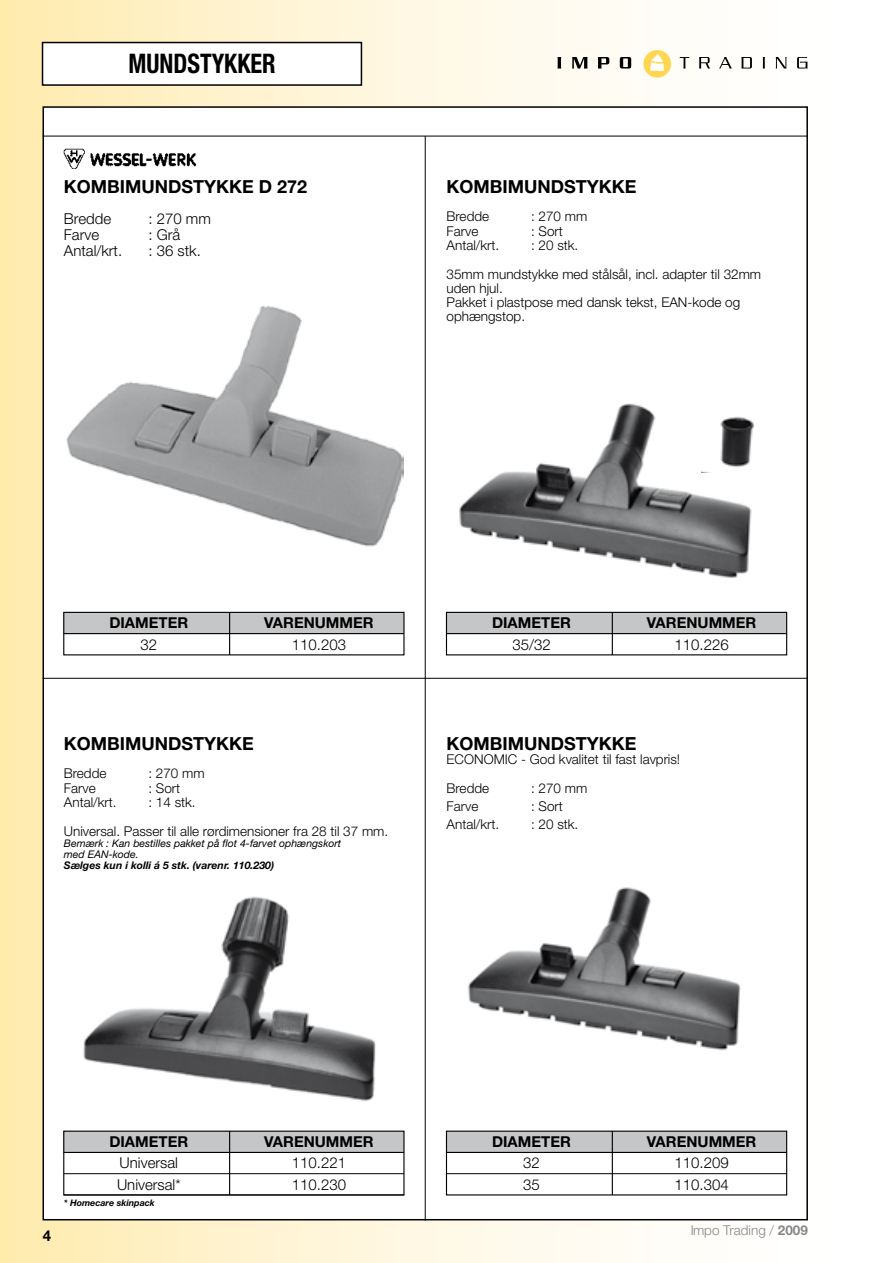
<style>
.page{position:relative;width:893px;height:1263px;background:#fff}
.page>*{position:absolute;margin:0;border:0;box-sizing:border-box;transform-origin:0 0}
.t1{font:700 condensed 27px "Helvetica Neue";color:#000;scale:.9 1}
.t2{font:700 18px "Helvetica Neue";color:#000}
.t3{font:300 15px "Helvetica Neue";color:#000}
.t4{font:700 15px "Helvetica Neue";color:#000}
.t5{font:300 13.5px/14.2px "Helvetica Neue";color:#000}
.t6{font:300 13.5px "Helvetica Neue";color:#87888a}
.t7{font:italic 10.5px/11.1px "Helvetica Neue";color:#000}
.t8{font:italic 700 10.5px "Helvetica Neue";color:#000}
.t9{font:italic 700 9px "Helvetica Neue";color:#000}
.s1{font-weight:700}
</style>
<div class="page">
<div style="left:0;top:0;width:893px;height:1263px;background:linear-gradient(to right,#f8e7b2,#fdffff)"></div>
<div style="left:43px;top:43px;width:318px;height:42px;background:#fff"></div>
<div style="left:42px;top:42px;width:320px;height:44px;border:2px solid #000"></div>
<div style="left:43px;top:107px;width:764px;height:1113px;background:#fff"></div>
<hr style="left:43px;top:136px;width:765px;height:1px;background:#000">
<hr style="left:425px;top:136px;width:1px;height:1084px;background:#000">
<svg style="left:557px;top:57px;width:4px;height:12px"></svg>
<svg style="left:572px;top:57px;width:16px;height:12px"></svg>
<svg style="left:598px;top:57px;width:11px;height:12px"></svg>
<svg style="left:620px;top:57px;width:11px;height:12px"></svg>
<svg style="left:680px;top:57px;width:9px;height:12px"></svg>
<svg style="left:699px;top:57px;width:11px;height:12px"></svg>
<svg style="left:719px;top:57px;width:13px;height:12px"></svg>
<svg style="left:741px;top:57px;width:11px;height:12px"></svg>
<svg style="left:763px;top:57px;width:2px;height:12px"></svg>
<svg style="left:776px;top:57px;width:11px;height:12px"></svg>
<svg style="left:797px;top:57px;width:10px;height:12px"></svg>
<div style="left:643px;top:50px;width:28px;height:28px;background:#ffd64f;border-radius:50%"></div>
<svg style="left:650px;top:54px;width:14px;height:17px"></svg>
<hr style="left:892px;top:0;width:1px;height:1263px;background:#fff">
<img style="left:83px;top:896px;width:293px;height:206px">
<img style="left:64px;top:149px;width:131px;height:20px">
<img style="left:66px;top:306px;width:338px;height:241px">
<img style="left:459px;top:403px;width:293px;height:175px">
<img style="left:702px;top:404px;width:52px;height:68px">
<img style="left:468px;top:887px;width:273px;height:164px">
<hr style="left:43px;top:678px;width:765px;height:1px;background:#000">
<div style="left:64px;top:612px;width:340px;height:22px;background:#c5c6c8"></div>
<div style="left:63px;top:612px;width:342px;height:43px;border:1px solid #000"></div>
<hr style="left:64px;top:633px;width:340px;height:1px;background:#000">
<hr style="left:229px;top:612px;width:1px;height:43px;background:#000">
<div style="left:446px;top:612px;width:341px;height:22px;background:#c5c6c8"></div>
<div style="left:446px;top:612px;width:341px;height:43px;border:1px solid #000"></div>
<hr style="left:446px;top:633px;width:341px;height:1px;background:#000">
<hr style="left:612px;top:612px;width:1px;height:43px;background:#000">
<div style="left:64px;top:1131px;width:340px;height:21px;background:#c5c6c8"></div>
<div style="left:63px;top:1130px;width:342px;height:65px;border:1px solid #000"></div>
<hr style="left:64px;top:1152px;width:340px;height:1px;background:#000">
<hr style="left:64px;top:1173px;width:340px;height:1px;background:#000">
<hr style="left:64px;top:1195px;width:340px;height:1px;background:#000">
<hr style="left:229px;top:1131px;width:1px;height:64px;background:#000">
<div style="left:446px;top:1131px;width:341px;height:21px;background:#c5c6c8"></div>
<div style="left:446px;top:1130px;width:341px;height:65px;border:1px solid #000"></div>
<hr style="left:446px;top:1152px;width:341px;height:1px;background:#000">
<hr style="left:446px;top:1173px;width:341px;height:1px;background:#000">
<hr style="left:612px;top:1131px;width:1px;height:64px;background:#000">
<h1 class="t1" style="left:128px;top:47px;width:165px">MUNDSTYKKER</h1>
<h2 class="t2" style="left:64px;top:175px;width:245px">KOMBIMUNDSTYKKE D 272</h2>
<p class="t3" style="left:64px;top:210px;width:49px">Bredde</p>
<p class="t3" style="left:148px;top:210px;width:64px">: 270 mm</p>
<p class="t3" style="left:64px;top:226px;width:37px">Farve</p>
<p class="t3" style="left:148px;top:226px;width:33px">: Grå</p>
<p class="t3" style="left:64px;top:242px;width:60px">Antal/krt.</p>
<p class="t3" style="left:148px;top:242px;width:54px">: 36 stk.</p>
<h2 class="t2" style="left:447px;top:175px;width:191px">KOMBIMUNDSTYKKE</h2>
<p class="t5" style="left:447px;top:209px;width:44px">Bredde</p>
<p class="t5" style="left:531px;top:209px;width:58px">: 270 mm</p>
<p class="t5" style="left:447px;top:223px;width:33px">Farve</p>
<p class="t5" style="left:531px;top:223px;width:33px">: Sort</p>
<p class="t5" style="left:447px;top:238px;width:54px">Antal/krt.</p>
<p class="t5" style="left:531px;top:238px;width:49px">: 20 stk.</p>
<p class="t5" style="left:447px;top:266px;width:316px">35mm mundstykke med stålsål, incl. adapter til 32mm uden hjul.<br>Pakket i plastpose med dansk tekst, EAN-kode og ophængstop.</p>
<p class="t4" style="left:109px;top:614px;width:80px">DIAMETER</p>
<p class="t4" style="left:264px;top:614px;width:111px">VARENUMMER</p>
<p class="t4" style="left:492px;top:614px;width:80px">DIAMETER</p>
<p class="t4" style="left:647px;top:614px;width:111px">VARENUMMER</p>
<p class="t3" style="left:140px;top:635px;width:18px">32</p>
<p class="t3" style="left:292px;top:635px;width:56px">110.203</p>
<p class="t3" style="left:512px;top:635px;width:40px">35/32</p>
<p class="t3" style="left:674px;top:635px;width:56px">110.226</p>
<h2 class="t2" style="left:64px;top:732px;width:191px">KOMBIMUNDSTYKKE</h2>
<p class="t5" style="left:64px;top:766px;width:44px">Bredde</p>
<p class="t5" style="left:148px;top:766px;width:58px">: 270 mm</p>
<p class="t5" style="left:64px;top:780px;width:33px">Farve</p>
<p class="t5" style="left:148px;top:780px;width:33px">: Sort</p>
<p class="t5" style="left:64px;top:795px;width:54px">Antal/krt.</p>
<p class="t5" style="left:148px;top:795px;width:49px">: 14 stk.</p>
<p class="t5" style="left:64px;top:823px;width:326px">Universal. Passer til alle rørdimensioner fra 28 til 37 mm.</p>
<p class="t7" style="left:64px;top:837px;width:279px">Bemærk : Kan bestilles pakket på flot 4-farvet ophængskort med EAN-kode.</p>
<p class="t8" style="left:64px;top:859px;width:212px">Sælges kun i kolli á 5 stk. (varenr. 110.230)</p>
<h2 class="t2" style="left:447px;top:732px;width:191px">KOMBIMUNDSTYKKE</h2>
<p class="t5" style="left:447px;top:745px;width:235px;line-height:28.8px">ECONOMIC - God kvalitet til fast lavpris!<br>Bredde</p>
<p class="t5" style="left:531px;top:781px;width:58px">: 270 mm</p>
<p class="t5" style="left:447px;top:799px;width:33px">Farve</p>
<p class="t5" style="left:531px;top:799px;width:33px">: Sort</p>
<p class="t5" style="left:447px;top:817px;width:54px">Antal/krt.</p>
<p class="t5" style="left:531px;top:817px;width:49px">: 20 stk.</p>
<p class="t4" style="left:43px;top:1226px;width:10px">4</p>
<p class="t4" style="left:109px;top:1132px;width:80px">DIAMETER</p>
<p class="t4" style="left:264px;top:1132px;width:111px">VARENUMMER</p>
<p class="t3" style="left:120px;top:1154px;width:60px">Universal</p>
<p class="t3" style="left:292px;top:1154px;width:56px">110.221</p>
<p class="t3" style="left:117px;top:1175px;width:65px">Universal*</p>
<p class="t3" style="left:292px;top:1175px;width:56px">110.230</p>
<p class="t9" style="left:64px;top:1197px;width:93px">* Homecare skinpack</p>
<p class="t4" style="left:492px;top:1132px;width:80px">DIAMETER</p>
<p class="t4" style="left:647px;top:1132px;width:111px">VARENUMMER</p>
<p class="t3" style="left:523px;top:1154px;width:18px">32</p>
<p class="t3" style="left:674px;top:1154px;width:56px">110.209</p>
<p class="t3" style="left:523px;top:1175px;width:18px">35</p>
<p class="t3" style="left:674px;top:1175px;width:56px">110.304</p>
<p class="t6" style="left:690px;top:1222px;width:119px">Impo Trading / <span class="s1">2009</span></p>
</div>
